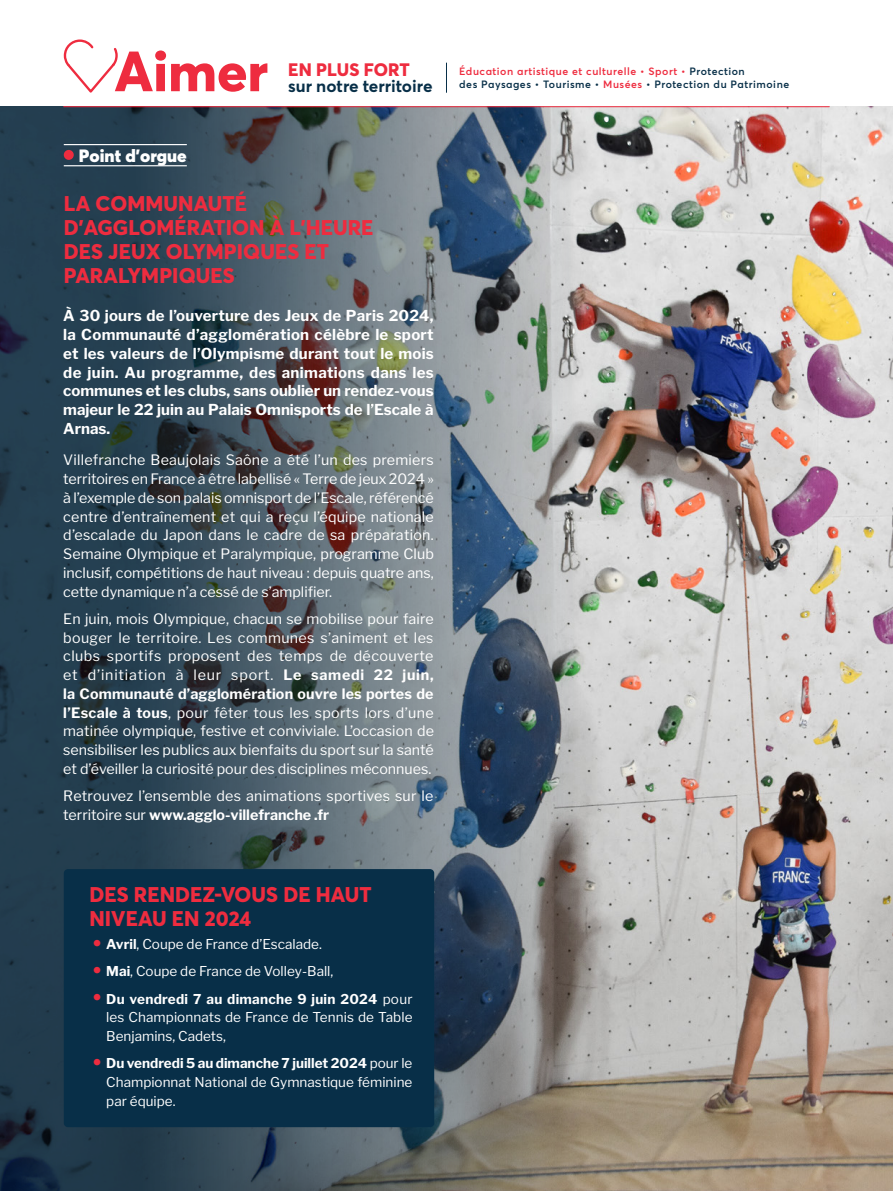
<style>
.page{position:relative;width:893px;height:1191px;background:#fff}
.page>*{position:absolute;margin:0;border:0;box-sizing:border-box;transform-origin:0 0}
.t1{font:800 55.8px "Averta";color:#ee2c3f}
.t2{font:800 21px/24px "Averta";letter-spacing:.005em;color:#ee2c3f}
.t3{font:800 17.85px "Averta";letter-spacing:.005em;color:#ee2c3f}
.t4{font:900 17.55px "Averta";color:#fff}
.t5{font:700 17.1px "Averta";color:#082f48}
.t6{font:700 15px/18.8px "Libre Franklin";color:#fff;text-align:justify}
.t7{font:14.25px/18.8px "Libre Franklin";color:#fff;text-align:justify}
.t8{font:13.5px/18.8px "Libre Franklin";color:#fff;text-align:justify}
.t9{font:600 10.5px "Averta";letter-spacing:.05em;color:#082f48}
.t10{font:600 10.5px "Averta";letter-spacing:.05em;color:#ee2c3f}
.s1{font-weight:700}
.s2{font-weight:900;font-size:21px;color:#ee2c3f}
.s3{color:#082f48}
.s4{color:#ee2c3f}
</style>
<div class="page">
<img style="left:0;top:106px;width:893px;height:1085px">
<div style="left:64px;top:869px;width:370px;height:258px;background:#082f48;border-radius:4px"></div>
<hr style="left:446px;top:63px;width:1px;height:30px;background:#082f48">
<svg style="left:63px;top:39px;width:55px;height:54px"></svg>
<hr style="left:64px;top:106px;width:765px;height:1px;background:#ee2c3f">
<hr style="left:64px;top:144px;width:123px;height:1px;background:#fff">
<hr style="left:64px;top:165px;width:123px;height:1px;background:#fff">
<div style="left:64px;top:150px;width:10px;height:10px;background:#ee2c3f;border-radius:50%"></div>
<h1 class="t1" style="left:115px;top:36px;width:155px">Aimer</h1>
<p class="t3" style="left:288px;top:58px;width:123px">EN PLUS FORT</p>
<p class="t5" style="left:288px;top:75px;width:146px">sur notre territoire</p>
<p class="t4" style="left:79px;top:144px;width:109px">Point d’orgue</p>
<h2 class="t2" style="left:64px;top:191px;width:311px">LA COMMUNAUTÉ<br>D’AGGLOMÉRATION À L’HEURE<br>DES JEUX OLYMPIQUES ET<br>PARALYMPIQUES</h2>
<p class="t6" style="left:63px;top:306px;width:372px">À 30 jours de l’ouverture des Jeux de Paris 2024, la Communauté d’agglomération célèbre le sport et les valeurs de l’Olympisme durant tout le mois de juin. Au programme, des animations dans les communes et les clubs, sans oublier un rendez-vous majeur le 22 juin au Palais Omnisports de l’Escale à Arnas.</p>
<p class="t7" style="left:63px;top:451px;width:372px">Villefranche Beaujolais Saône a été l’un des premiers territoires en France à être labellisé « Terre de jeux 2024 » à l’exemple de son palais omnisport de l’Escale, référencé centre d’entraînement et qui a reçu l’équipe nationale d’escalade du Japon dans le cadre de sa préparation.<br>Semaine Olympique et Paralympique, programme Club inclusif, compétitions de haut niveau : depuis quatre ans, cette dynamique n’a cessé de s’amplifier.</p>
<p class="t7" style="left:63px;top:609px;width:372px">En juin, mois Olympique, chacun se mobilise pour faire bouger le territoire. Les communes s’animent et les clubs sportifs proposent des temps de découverte et d’initiation à leur sport. <span class="s1">Le samedi 22 juin, la Communauté d’agglomération ouvre les portes de l’Escale à tous</span>, pour fêter tous les sports lors d’une matinée olympique, festive et conviviale. L’occasion de sensibiliser les publics aux bienfaits du sport sur la santé et d’éveiller la curiosité pour des disciplines méconnues.</p>
<p class="t7" style="left:63px;top:786px;width:372px">Retrouvez l’ensemble des animations sportives sur le territoire sur <span class="s1">www.agglo-villefranche .fr</span></p>
<h2 class="t2" style="left:89px;top:882px;width:284px">DES RENDEZ-VOUS DE HAUT<br>NIVEAU EN 2024</h2>
<p class="t8" style="left:94px;top:934px;width:230px"><span class="s2">•</span> <span class="s1">Avril</span>, Coupe de France d’Escalade.</p>
<p class="t8" style="left:94px;top:962px;width:241px"><span class="s2">•</span> <span class="s1">Mai</span>, Coupe de France de Volley-Ball,</p>
<p class="t8" style="left:106px;top:989px;width:308px;text-indent:-13px"><span class="s2">•</span> <span class="s1">Du vendredi 7 au dimanche 9 juin 2024</span> pour les Championnats de France de Tennis de Table Benjamins, Cadets,</p>
<p class="t8" style="left:106px;top:1054px;width:308px;text-indent:-13px"><span class="s2">•</span> <span class="s1">Du vendredi 5 au dimanche 7 juillet 2024</span> pour le Championnat National de Gymnastique féminine par équipe.</p>
<p class="t10" style="left:459px;top:65px;width:287px">Éducation artistique et culturelle • Sport • <span class="s3">Protection</span></p>
<p class="t9" style="left:459px;top:78px;width:332px">des Paysages • Tourisme • <span class="s4">Musées</span> • Protection du Patrimoine</p>
</div>
